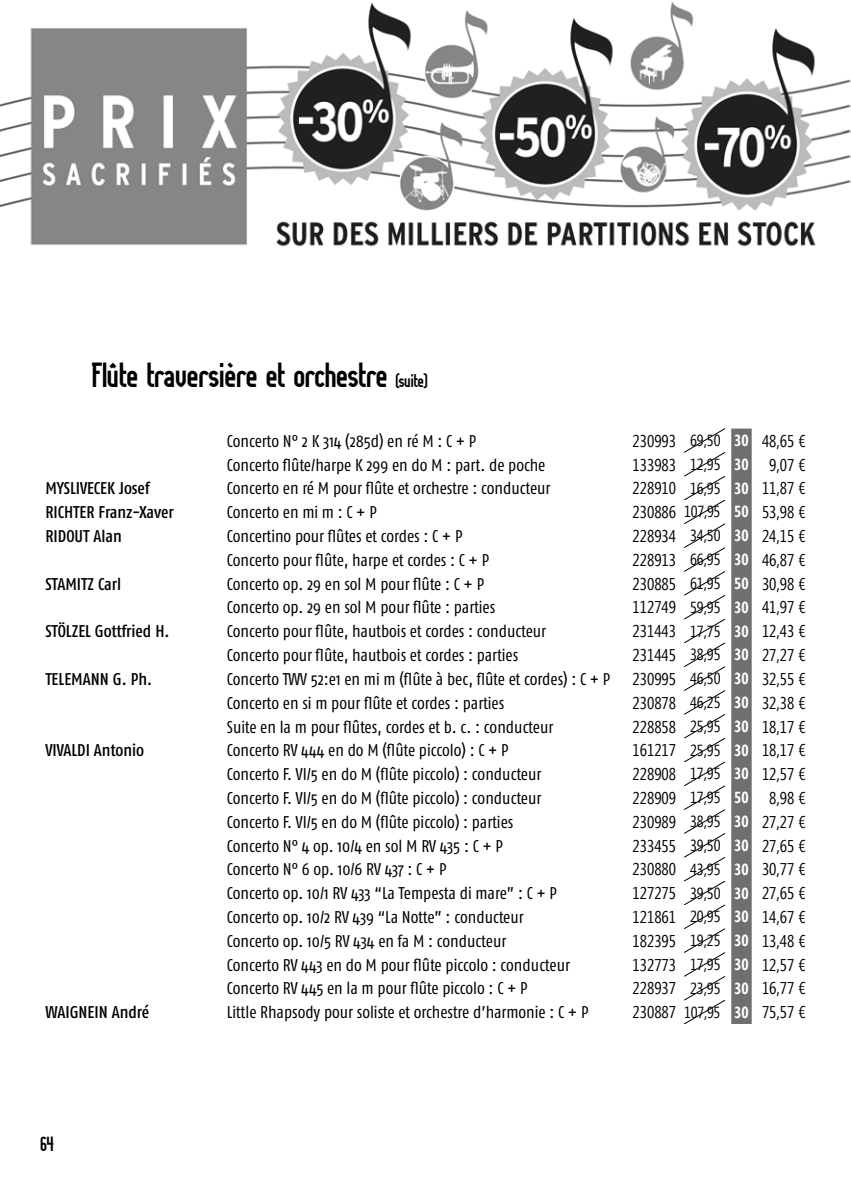
<style>
.page{position:relative;width:851px;height:1191px;background:#fff}
.page>*{position:absolute;margin:0;border:0;box-sizing:border-box;transform-origin:0 0}
.t1{font:700 34px "Lady Ice";color:#000}
.t2{font:700 20px "Lady Ice";color:#000}
.t3{font:condensed 17px "Fago OT";color:#000}
.t4{font:17px "Segoe Condensed";color:#000}
.t5{font:500 condensed 17px "Fago OT";color:#000}
.s1{font-size:18px}
.s2{font-size:16px}
.s3{font-weight:700;font-size:16px;color:#fff}
</style>
<div class="page">
<img style="left:0;top:2px;width:850px;height:245px">
<svg style="left:731px;top:428px;width:20px;height:596px;background:#737372"></svg>
<svg style="left:684px;top:428px;width:41px;height:596px"></svg>
<h1 class="t1" style="left:91px;top:353px;width:338px">Flûte traversière et orchestre <span class="s1">(suite)</span></h1>
<p class="t3" style="left:227px;top:430px;width:251px">Concerto N° 2 K 314 (285d) en ré M : C + P</p>
<p class="t4" style="left:632px;top:430px;width:174px">230993 <span class="s2">69,50</span> <span class="s3">30</span> 48,65 €</p>
<p class="t3" style="left:227px;top:454px;width:320px">Concerto flûte/harpe K 299 en do M : part. de poche</p>
<p class="t4" style="left:632px;top:454px;width:174px">133983 <span class="s2">12,95</span> <span class="s3">30</span> 9,07 €</p>
<p class="t5" style="left:45px;top:478px;width:106px">MYSLIVECEK Josef</p>
<p class="t3" style="left:227px;top:478px;width:325px">Concerto en ré M pour flûte et orchestre : conducteur</p>
<p class="t4" style="left:632px;top:478px;width:174px">228910 <span class="s2">16,95</span> <span class="s3">30</span> 11,87 €</p>
<p class="t5" style="left:45px;top:502px;width:130px">RICHTER Franz-Xaver</p>
<p class="t3" style="left:227px;top:502px;width:151px">Concerto en mi m : C + P</p>
<p class="t4" style="left:632px;top:501px;width:174px">230886 <span class="s2">107,95</span> <span class="s3">50</span> 53,98 €</p>
<p class="t5" style="left:45px;top:526px;width:78px">RIDOUT Alan</p>
<p class="t3" style="left:227px;top:526px;width:237px">Concertino pour flûtes et cordes : C + P</p>
<p class="t4" style="left:632px;top:525px;width:174px">228934 <span class="s2">34,50</span> <span class="s3">30</span> 24,15 €</p>
<p class="t3" style="left:227px;top:549px;width:264px">Concerto pour flûte, harpe et cordes : C + P</p>
<p class="t4" style="left:632px;top:549px;width:174px">228913 <span class="s2">66,95</span> <span class="s3">30</span> 46,87 €</p>
<p class="t5" style="left:45px;top:573px;width:77px">STAMITZ Carl</p>
<p class="t3" style="left:227px;top:573px;width:259px">Concerto op. 29 en sol M pour flûte : C + P</p>
<p class="t4" style="left:632px;top:573px;width:174px">230885 <span class="s2">61,95</span> <span class="s3">50</span> 30,98 €</p>
<p class="t3" style="left:227px;top:597px;width:270px">Concerto op. 29 en sol M pour flûte : parties</p>
<p class="t4" style="left:632px;top:597px;width:174px">112749 <span class="s2">59,95</span> <span class="s3">30</span> 41,97 €</p>
<p class="t5" style="left:45px;top:621px;width:126px">STÖLZEL Gottfried H.</p>
<p class="t3" style="left:227px;top:621px;width:321px">Concerto pour flûte, hautbois et cordes : conducteur</p>
<p class="t4" style="left:632px;top:621px;width:174px">231443 <span class="s2">17,75</span> <span class="s3">30</span> 12,43 €</p>
<p class="t3" style="left:227px;top:645px;width:293px">Concerto pour flûte, hautbois et cordes : parties</p>
<p class="t4" style="left:632px;top:644px;width:174px">231445 <span class="s2">38,95</span> <span class="s3">30</span> 27,27 €</p>
<p class="t5" style="left:45px;top:668px;width:108px">TELEMANN G. Ph.</p>
<p class="t3" style="left:227px;top:668px;width:385px">Concerto TWV 52:e1 en mi m (flûte à bec, flûte et cordes) : C + P</p>
<p class="t4" style="left:632px;top:668px;width:174px">230995 <span class="s2">46,50</span> <span class="s3">30</span> 32,55 €</p>
<p class="t3" style="left:227px;top:692px;width:279px">Concerto en si m pour flûte et cordes : parties</p>
<p class="t4" style="left:632px;top:692px;width:174px">230878 <span class="s2">46,25</span> <span class="s3">30</span> 32,38 €</p>
<p class="t3" style="left:227px;top:716px;width:328px">Suite en la m pour flûtes, cordes et b. c. : conducteur</p>
<p class="t4" style="left:632px;top:716px;width:174px">228858 <span class="s2">25,95</span> <span class="s3">30</span> 18,17 €</p>
<p class="t5" style="left:45px;top:740px;width:100px">VIVALDI Antonio</p>
<p class="t3" style="left:227px;top:740px;width:283px">Concerto RV 444 en do M (flûte piccolo) : C + P</p>
<p class="t4" style="left:632px;top:740px;width:174px">161217 <span class="s2">25,95</span> <span class="s3">30</span> 18,17 €</p>
<p class="t3" style="left:227px;top:764px;width:316px">Concerto F. VI/5 en do M (flûte piccolo) : conducteur</p>
<p class="t4" style="left:632px;top:763px;width:174px">228908 <span class="s2">17,95</span> <span class="s3">30</span> 12,57 €</p>
<p class="t3" style="left:227px;top:788px;width:316px">Concerto F. VI/5 en do M (flûte piccolo) : conducteur</p>
<p class="t4" style="left:632px;top:787px;width:174px">228909 <span class="s2">17,95</span> <span class="s3">50</span> 8,98 €</p>
<p class="t3" style="left:227px;top:811px;width:288px">Concerto F. VI/5 en do M (flûte piccolo) : parties</p>
<p class="t4" style="left:632px;top:811px;width:174px">230989 <span class="s2">38,95</span> <span class="s3">30</span> 27,27 €</p>
<p class="t3" style="left:227px;top:835px;width:277px">Concerto N° 4 op. 10/4 en sol M RV 435 : C + P</p>
<p class="t4" style="left:632px;top:835px;width:174px">233455 <span class="s2">39,50</span> <span class="s3">30</span> 27,65 €</p>
<p class="t3" style="left:227px;top:859px;width:221px">Concerto N° 6 op. 10/6 RV 437 : C + P</p>
<p class="t4" style="left:632px;top:859px;width:174px">230880 <span class="s2">43,95</span> <span class="s3">30</span> 30,77 €</p>
<p class="t3" style="left:227px;top:883px;width:331px">Concerto op. 10/1 RV 433 “La Tempesta di mare” : C + P</p>
<p class="t4" style="left:632px;top:882px;width:174px">127275 <span class="s2">39,50</span> <span class="s3">30</span> 27,65 €</p>
<p class="t3" style="left:227px;top:907px;width:298px">Concerto op. 10/2 RV 439 “La Notte” : conducteur</p>
<p class="t4" style="left:632px;top:906px;width:174px">121861 <span class="s2">20,95</span> <span class="s3">30</span> 14,67 €</p>
<p class="t3" style="left:227px;top:930px;width:281px">Concerto op. 10/5 RV 434 en fa M : conducteur</p>
<p class="t4" style="left:632px;top:930px;width:174px">182395 <span class="s2">19,25</span> <span class="s3">30</span> 13,48 €</p>
<p class="t3" style="left:227px;top:954px;width:344px">Concerto RV 443 en do M pour flûte piccolo : conducteur</p>
<p class="t4" style="left:632px;top:954px;width:174px">132773 <span class="s2">17,95</span> <span class="s3">30</span> 12,57 €</p>
<p class="t3" style="left:227px;top:978px;width:302px">Concerto RV 445 en la m pour flûte piccolo : C + P</p>
<p class="t4" style="left:632px;top:978px;width:174px">228937 <span class="s2">23,95</span> <span class="s3">30</span> 16,77 €</p>
<p class="t5" style="left:45px;top:1002px;width:105px">WAIGNEIN André</p>
<p class="t3" style="left:227px;top:1002px;width:363px">Little Rhapsody pour soliste et orchestre d’harmonie : C + P</p>
<p class="t4" style="left:632px;top:1001px;width:174px">230887 <span class="s2">107,95</span> <span class="s3">30</span> 75,57 €</p>
<p class="t2" style="left:40px;top:1131px;width:15px">64</p>
</div>
